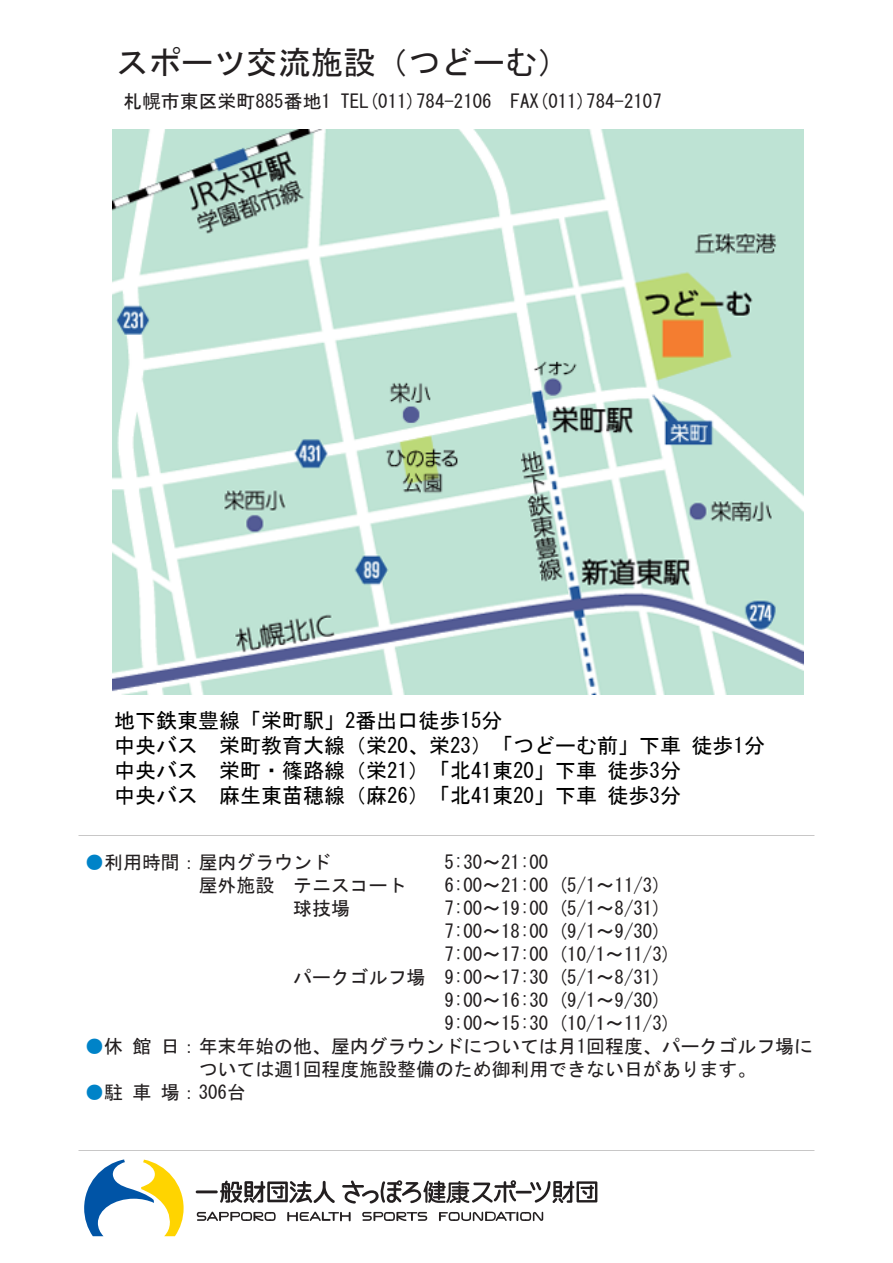
<style>
.page{position:relative;width:893px;height:1263px;background:#fff}
.page>*{position:absolute;margin:0;border:0;box-sizing:border-box;transform-origin:0 0}
.t1{font:32.4px "MS Gothic";color:#231f20}
.t2{font:21px/25.2px "MS Gothic";color:#000}
.t3{font:18.9px/23px "MS Gothic";color:#231f20}
.s1{color:#0083c8}
</style>
<div class="page">
<svg style="left:84px;top:1159px;width:100px;height:77px"></svg>
<svg style="left:197px;top:1212px;width:79px;height:9px"></svg>
<svg style="left:287px;top:1212px;width:64px;height:9px"></svg>
<svg style="left:362px;top:1212px;width:65px;height:9px"></svg>
<svg style="left:439px;top:1212px;width:104px;height:9px"></svg>
<svg style="left:195px;top:1180px;width:402px;height:24px"></svg>
<img style="left:113px;top:129px;width:690px;height:565px">
<h1 class="t1" style="left:116px;top:46px;width:455px">スポーツ交流施設（つどーむ）</h1>
<p class="t3" style="left:123px;top:89px;width:540px">札幌市東区栄町885番地1 TEL(011)784-2106　FAX(011)784-2107</p>
<p class="t2" style="left:114px;top:707px;width:652px">地下鉄東豊線「栄町駅」2番出口徒歩15分<br>中央バス　栄町教育大線（栄20、栄23）「つどーむ前」下車 徒歩1分中央バス　栄町・篠路線（栄21）「北41東20」下車 徒歩3分<br>中央バス　麻生東苗穂線（麻26）「北41東20」下車 徒歩3分</p>
<p class="t3" style="left:85px;top:851px;width:247px"><span class="s1">●</span>利用時間：屋内グラウンド</p>
<p class="t3" style="left:444px;top:851px;width:105px">5:30～21:00</p>
<p class="t3" style="left:199px;top:874px;width:209px">屋外施設 テニスコート</p>
<p class="t3" style="left:444px;top:874px;width:219px">6:00～21:00 (5/1～11/3)</p>
<p class="t3" style="left:293px;top:897px;width:58px">球技場</p>
<p class="t3" style="left:444px;top:897px;width:219px">7:00～19:00 (5/1～8/31)</p>
<p class="t3" style="left:444px;top:920px;width:219px">7:00～18:00 (9/1～9/30)</p>
<p class="t3" style="left:444px;top:943px;width:228px">7:00～17:00 (10/1～11/3)</p>
<p class="t3" style="left:293px;top:966px;width:370px">パークゴルフ場 9:00～17:30 (5/1～8/31)</p>
<p class="t3" style="left:444px;top:989px;width:219px">9:00～16:30 (9/1～9/30)</p>
<p class="t3" style="left:444px;top:1012px;width:228px">9:00～15:30 (10/1～11/3)</p>
<p class="t3" style="left:199px;top:1034px;width:616px;text-indent:-113px"><span class="s1">●</span>休 館 日：年末年始の他、屋内グラウンドについては月1回程度、パークゴルフ場については週1回程度施設整備のため御利用できない日があります。</p>
<p class="t3" style="left:85px;top:1080px;width:162px"><span class="s1">●</span>駐 車 場：306台</p>
</div>
